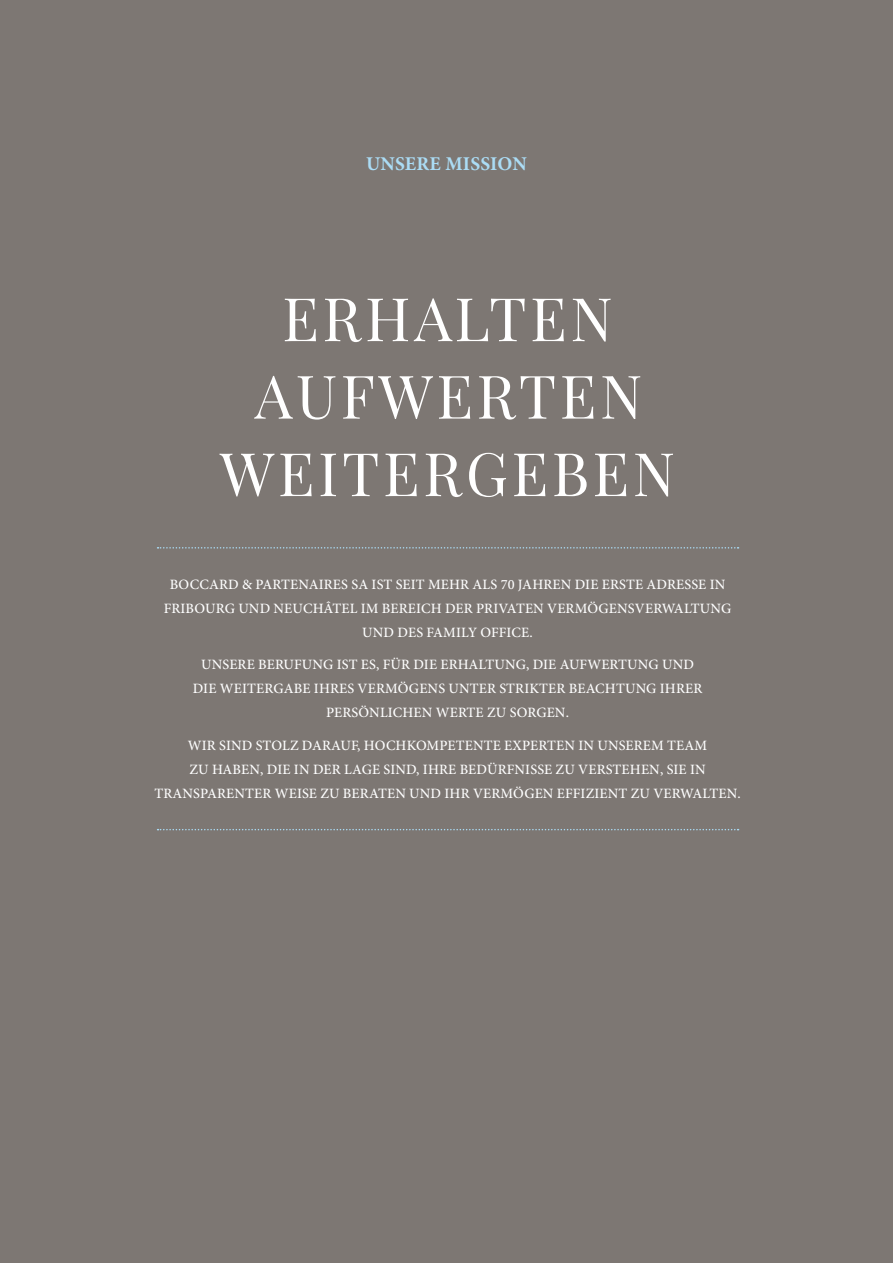
<style>
.page{position:relative;width:893px;height:1263px;background:#7d7773}
.page>*{position:absolute;margin:0;border:0;box-sizing:border-box;transform-origin:0 0}
.t1{font:60.15px/77.4px "Playfair Display SC";letter-spacing:.06em;color:#fff;text-align:center}
.t2{font:700 19.5px "Minion Pro";letter-spacing:.01em;color:#abdcf5}
.t3{font:500 14.25px/24px "Minion Pro";letter-spacing:.01em;color:#fff;text-align:center}
</style>
<div class="page">
<svg style="left:158px;top:829px;width:580px;height:1px"></svg>
<svg style="left:158px;top:547px;width:580px;height:2px"></svg>
<h2 class="t2" style="left:366px;top:150px;width:162px">UNSERE MISSION</h2>
<h1 class="t1" style="left:220px;top:280px;width:457px">ERHALTEN<br>AUFWERTEN<br>WEITERGEBEN</h1>
<p class="t3" style="left:164px;top:572px;width:569px">BOCCARD &amp; PARTENAIRES SA IST SEIT MEHR ALS 70 JAHREN DIE ERSTE ADRESSE IN<br>FRIBOURG UND NEUCHÂTEL IM BEREICH DER PRIVATEN VERMÖGENSVERWALTUNG<br>UND DES FAMILY OFFICE.</p>
<p class="t3" style="left:193px;top:652px;width:511px">UNSERE BERUFUNG IST ES, FÜR DIE ERHALTUNG, DIE AUFWERTUNG UND<br>DIE WEITERGABE IHRES VERMÖGENS UNTER STRIKTER BEACHTUNG IHRER<br>PERSÖNLICHEN WERTE ZU SORGEN.</p>
<p class="t3" style="left:154px;top:733px;width:588px">WIR SIND STOLZ DARAUF, HOCHKOMPETENTE EXPERTEN IN UNSEREM TEAM<br>ZU HABEN, DIE IN DER LAGE SIND, IHRE BEDÜRFNISSE ZU VERSTEHEN, SIE IN<br>TRANSPARENTER WEISE ZU BERATEN UND IHR VERMÖGEN EFFIZIENT ZU VERWALTEN.</p>
</div>
